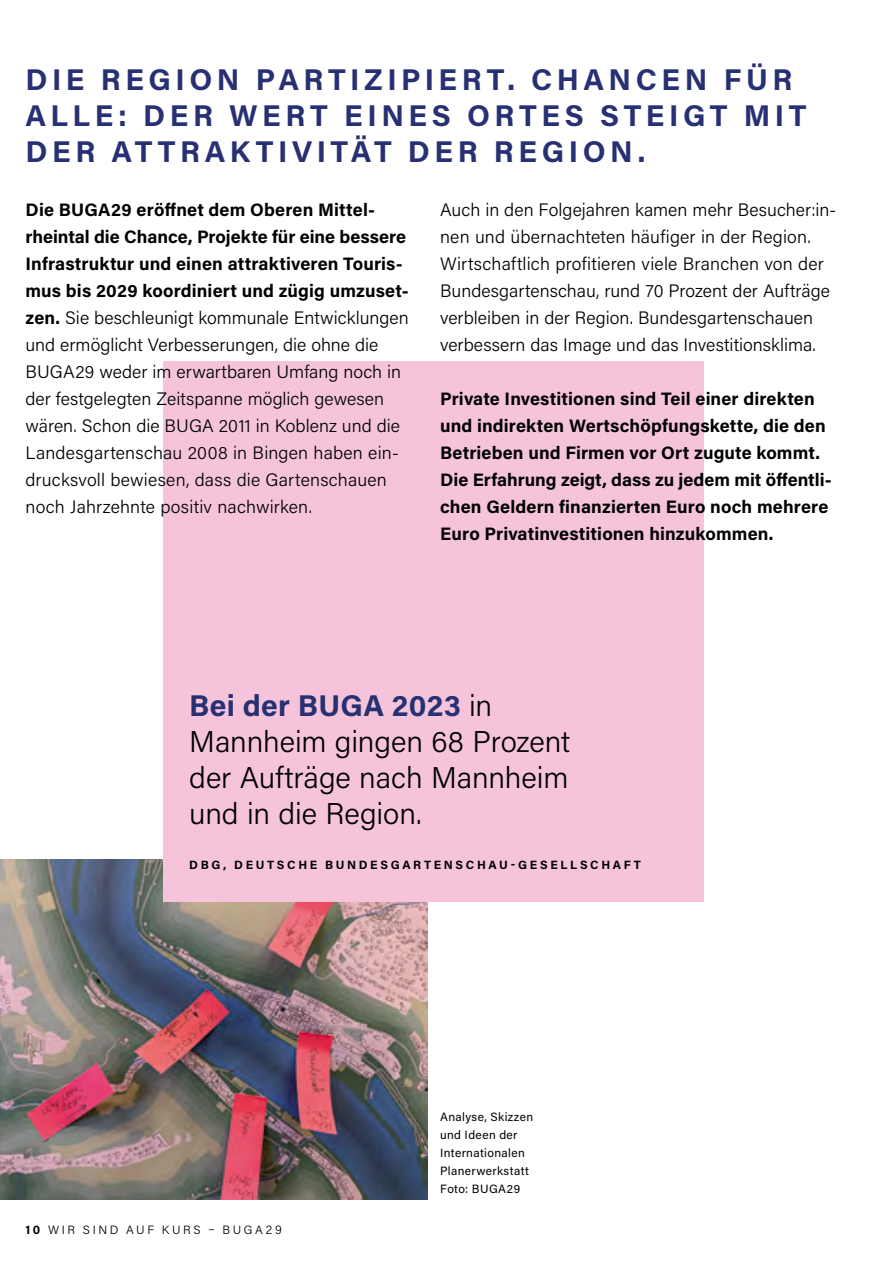
<style>
.page{position:relative;width:893px;height:1263px;background:#fff}
.page>*{position:absolute;margin:0;border:0;box-sizing:border-box;transform-origin:0 0}
.t1{font:700 30px/36px "Acumin Pro";letter-spacing:.15em;color:#273072}
.t2{font:300 30px/36px "Acumin Pro";letter-spacing:-.005em;color:#000}
.t3{font:300 18px/27px "Acumin Pro";color:#000}
.t4{font:700 18px/27px "Acumin Pro";letter-spacing:.005em;color:#000}
.t5{font:12px/18px "Acumin Pro";letter-spacing:.03em;color:#000}
.t6{font:700 12px "Acumin Pro";letter-spacing:.22em;color:#000}
.t7{font:300 12px "Acumin Pro";letter-spacing:.215em;color:#000}
.s1{font-weight:700}
.s2{font-weight:700;color:#273072}
</style>
<div class="page">
<img style="left:0;top:859px;width:427px;height:340px">
<div style="left:164px;top:361px;width:540px;height:540px;background:#f6c4da"></div>
<h1 class="t1" style="left:26px;top:60px;width:782px">DIE REGION PARTIZIPIERT. CHANCEN FÜR<br>ALLE: DER WERT EINES ORTES STEIGT MIT<br>DER ATTRAKTIVITÄT DER REGION.</h1>
<p class="t3" style="left:26px;top:196px;width:385px"><span class="s1">Die BUGA29 eröffnet dem Oberen Mittel&shy;rheintal die Chance, Projekte für eine bessere Infrastruktur und einen attraktiveren Touris&shy;mus bis 2029 koordiniert und zügig umzuset&shy;zen.</span> Sie beschleunigt kommunale Entwicklungen und ermöglicht Verbesserungen, die ohne die BUGA29 weder im erwartbaren Umfang noch in der festgelegten Zeitspanne möglich gewesen wären. Schon die BUGA 2011 in Koblenz und die Landesgartenschau 2008 in Bingen haben ein&shy;drucksvoll bewiesen, dass die Gartenschauen noch Jahrzehnte positiv nachwirken.</p>
<p class="t3" style="left:440px;top:196px;width:398px">Auch in den Folgejahren kamen mehr Besucher:in&shy;nen und übernachteten häufiger in der Region.<br>Wirtschaftlich profitieren viele Branchen von der Bundesgartenschau, rund 70 Prozent der Aufträge verbleiben in der Region. Bundesgartenschauen verbessern das Image und das Investitionsklima.</p>
<p class="t4" style="left:440px;top:384px;width:393px">Private Investitionen sind Teil einer direkten und indirekten Wertschöpfungskette, die den Betrieben und Firmen vor Ort zugute kommt.<br>Die Erfahrung zeigt, dass zu jedem mit öffentli&shy;chen Geldern finanzierten Euro noch mehrere Euro Privatinvestitionen hinzukommen.</p>
<h1 class="t2" style="left:189px;top:686px;width:383px"><span class="s2">Bei der BUGA 2023</span> in<br>Mannheim gingen 68 Prozent der Aufträge nach Mannheim und in die Region.</h1>
<p class="t6" style="left:189px;top:856px;width:453px">DBG, DEUTSCHE BUNDESGARTENSCHAU-GESELLSCHAFT</p>
<p class="t7" style="left:26px;top:1221px;width:258px"><span class="s1">10</span> WIR SIND AUF KURS – BUGA29</p>
<p class="t5" style="left:440px;top:1107px;width:95px">Analyse, Skizzen und Ideen der<br>Internationalen<br>Planerwerkstatt<br>Foto: BUGA29</p>
</div>
